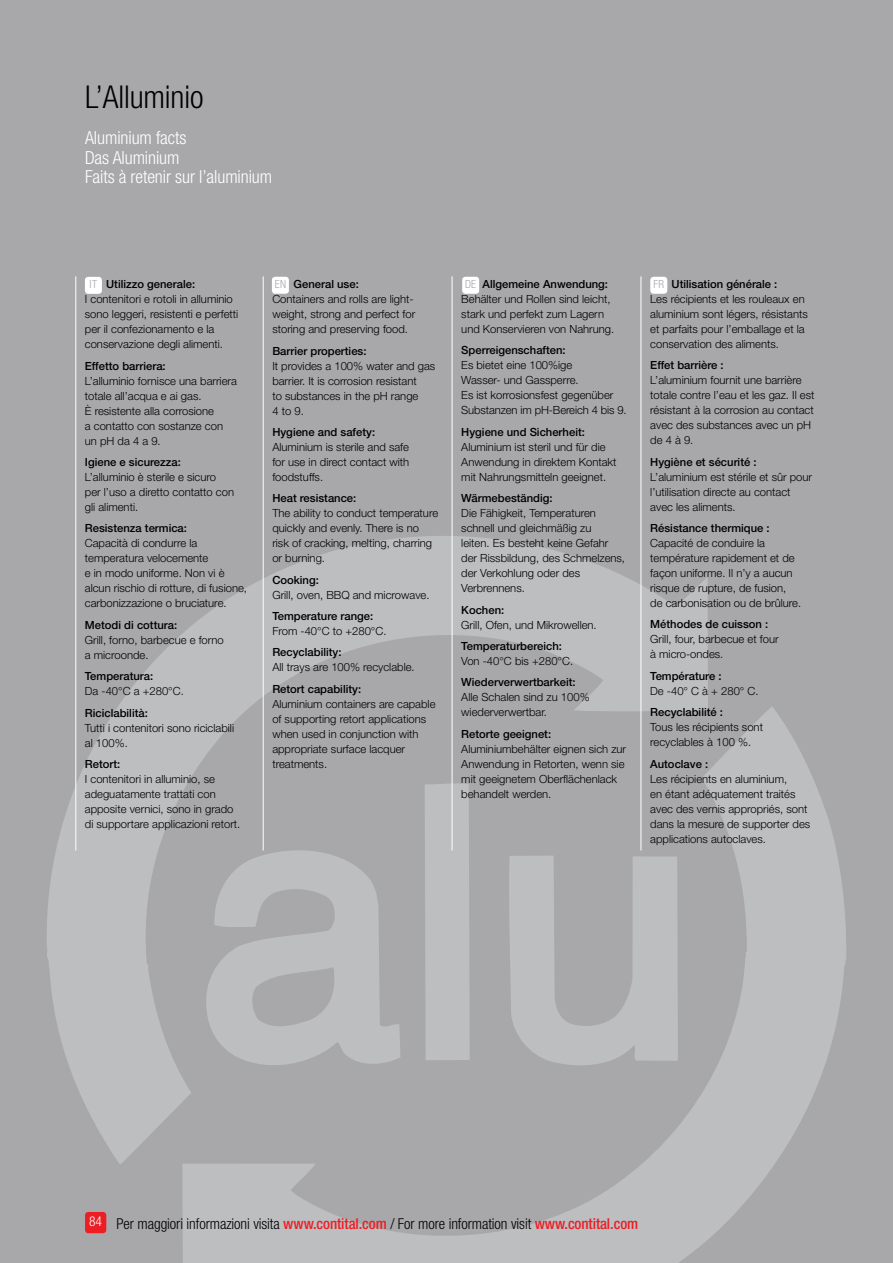
<style>
.page{position:relative;width:893px;height:1263px;background:#a8a8aa}
.page>*{position:absolute;margin:0;border:0;box-sizing:border-box;transform-origin:0 0}
.t1{font:300 condensed 31.5px "Helvetica Neue LT Std";letter-spacing:-.005em;color:#000}
.t2{font:300 condensed 18px/19.5px "Helvetica Neue LT Std";letter-spacing:-.005em;color:#fff}
.t3{font:300 condensed 15px "Helvetica Neue LT Std";letter-spacing:-.005em;color:#000}
.t4{font:300 11.25px/15px "Helvetica Neue LT Std";color:#000}
.t5{font:500 11.25px "Helvetica Neue LT Std";color:#000}
.t6{font:300 condensed 11.25px "Helvetica Neue LT Std";letter-spacing:.035em;color:#a8a8aa}
.s1{font-weight:500;color:#ed1d24}
</style>
<div class="page">
<svg style="left:182px;top:707px;width:664px;height:556px;fill:#bcbec0"></svg>
<svg style="left:47px;top:514px;width:661px;height:650px"></svg>
<div style="left:272px;top:277px;width:17px;height:17px;background:#fff;border-radius:3px"></div>
<div style="left:462px;top:277px;width:17px;height:17px;background:#fff;border-radius:3px"></div>
<div style="left:650px;top:277px;width:17px;height:17px;background:#fff;border-radius:3px"></div>
<div style="left:85px;top:277px;width:17px;height:17px;background:#fff;border-radius:3px"></div>
<hr style="left:76px;top:276px;width:1px;height:574px;background:#fff">
<hr style="left:263px;top:276px;width:1px;height:574px;background:#fff">
<hr style="left:641px;top:276px;width:1px;height:574px;background:#fff">
<hr style="left:452px;top:276px;width:1px;height:574px;background:#fff">
<div style="left:85px;top:1212px;width:21px;height:21px;background:#ed1d24;border-radius:3px"></div>
<h1 class="t1" style="left:85px;top:78px;width:120px">L’Alluminio</h1>
<h2 class="t2" style="left:85px;top:128px;width:189px">Aluminium facts<br>Das Aluminium<br>Faits à retenir sur l’aluminium</h2>
<p class="t5" style="left:671px;top:277px;width:107px">Utilisation générale :</p>
<p class="t4" style="left:650px;top:291px;width:159px">Les récipients et les rouleaux en aluminium sont légers, résistants et parfaits pour l’emballage et la conservation des aliments.</p>
<p class="t5" style="left:650px;top:359px;width:75px">Effet barrière :</p>
<p class="t4" style="left:650px;top:373px;width:166px">L’aluminium fournit une barrière totale contre l’eau et les gaz. Il est résistant à la corrosion au contact avec des substances avec un pH de 4 à 9.</p>
<p class="t5" style="left:650px;top:455px;width:108px">Hygiène et sécurité :</p>
<p class="t4" style="left:650px;top:469px;width:163px">L’aluminium est stérile et sûr pour l’utilisation directe au contact avec les aliments.</p>
<p class="t5" style="left:650px;top:521px;width:121px">Résistance thermique :</p>
<p class="t4" style="left:650px;top:535px;width:152px">Capacité de conduire la température rapidement et de façon uniforme. Il n’y a aucun risque de rupture, de fusion, de carbonisation ou de brûlure.</p>
<p class="t5" style="left:650px;top:618px;width:119px">Méthodes de cuisson :</p>
<p class="t4" style="left:650px;top:632px;width:130px">Grill, four, barbecue et four à micro-ondes.</p>
<p class="t5" style="left:650px;top:669px;width:73px">Température :</p>
<p class="t4" style="left:650px;top:683px;width:110px">De -40° C à + 280° C.</p>
<p class="t5" style="left:650px;top:705px;width:74px">Recyclabilité :</p>
<p class="t4" style="left:650px;top:719px;width:114px">Tous les récipients sont recyclables à 100 %.</p>
<p class="t5" style="left:650px;top:757px;width:59px">Autoclave :</p>
<p class="t4" style="left:650px;top:771px;width:162px">Les récipients en aluminium,<br>en étant adéquatement traités avec des vernis appropriés, sont dans la mesure de supporter des applications autoclaves.</p>
<p class="t5" style="left:294px;top:277px;width:67px">General use:</p>
<p class="t4" style="left:272px;top:291px;width:144px">Containers and rolls are light&shy;weight, strong and perfect for storing and preserving food.</p>
<p class="t5" style="left:272px;top:344px;width:96px">Barrier properties:</p>
<p class="t4" style="left:272px;top:358px;width:164px">It provides a 100% water and gas barrier. It is corrosion resistant<br>to substances in the pH range<br>4 to 9.</p>
<p class="t5" style="left:272px;top:425px;width:104px">Hygiene and safety:</p>
<p class="t4" style="left:272px;top:439px;width:138px;text-align:justify">Aluminium is sterile and safe for use in direct contact with foodstuffs.</p>
<p class="t5" style="left:272px;top:491px;width:86px">Heat resistance:</p>
<p class="t4" style="left:272px;top:505px;width:167px">The ability to conduct temperature quickly and evenly. There is no risk of cracking, melting, charring or burning.</p>
<p class="t5" style="left:272px;top:573px;width:48px">Cooking:</p>
<p class="t4" style="left:272px;top:587px;width:159px">Grill, oven, BBQ and microwave.</p>
<p class="t5" style="left:272px;top:609px;width:102px">Temperature range:</p>
<p class="t4" style="left:272px;top:623px;width:116px">From -40°C to +280°C.</p>
<p class="t5" style="left:272px;top:646px;width:71px">Recyclability:</p>
<p class="t4" style="left:272px;top:660px;width:144px">All trays are 100% recyclable.</p>
<p class="t5" style="left:272px;top:682px;width:90px">Retort capability:</p>
<p class="t4" style="left:272px;top:696px;width:165px">Aluminium containers are capable of supporting retort applications when used in conjunction with appropriate surface lacquer treatments.</p>
<p class="t5" style="left:483px;top:277px;width:127px">Allgemeine Anwendung:</p>
<p class="t4" style="left:461px;top:291px;width:154px">Behälter und Rollen sind leicht, stark und perfekt zum Lagern und Konservieren von Nahrung.</p>
<p class="t5" style="left:461px;top:344px;width:106px">Sperreigenschaften:</p>
<p class="t4" style="left:461px;top:358px;width:167px">Es bietet eine 100%ige<br>Wasser- und Gassperre.<br>Es ist korrosionsfest gegenüber<br>Substanzen im pH-Bereich 4 bis 9.</p>
<p class="t5" style="left:461px;top:425px;width:125px">Hygiene und Sicherheit:</p>
<p class="t4" style="left:461px;top:439px;width:157px">Aluminium ist steril und für die<br>Anwendung in direktem Kontakt mit Nahrungsmitteln geeignet.</p>
<p class="t5" style="left:461px;top:491px;width:93px">Wärmebeständig:</p>
<p class="t4" style="left:461px;top:505px;width:165px">Die Fähigkeit, Temperaturen schnell und gleichmäßig zu<br>leiten. Es besteht keine Gefahr der Rissbildung, des Schmelzens, der Verkohlung oder des<br>Verbrennens.</p>
<p class="t5" style="left:461px;top:603px;width:44px">Kochen:</p>
<p class="t4" style="left:461px;top:617px;width:137px">Grill, Ofen, und Mikrowellen.</p>
<p class="t5" style="left:461px;top:639px;width:102px">Temperaturbereich:</p>
<p class="t4" style="left:461px;top:653px;width:113px">Von -40°C bis +280°C.</p>
<p class="t5" style="left:461px;top:675px;width:116px">Wiederverwertbarkeit:</p>
<p class="t4" style="left:461px;top:689px;width:130px">Alle Schalen sind zu 100% wiederverwertbar.</p>
<p class="t5" style="left:461px;top:727px;width:91px">Retorte geeignet:</p>
<p class="t4" style="left:461px;top:741px;width:166px">Aluminiumbehälter eignen sich zur<br>Anwendung in Retorten, wenn sie mit geeignetem Oberflächenlack behandelt werden.</p>
<p class="t5" style="left:106px;top:278px;width:90px">Utilizzo generale:</p>
<p class="t6" style="left:275px;top:278px;width:13px">EN</p>
<p class="t6" style="left:465px;top:278px;width:13px">DE</p>
<p class="t6" style="left:653px;top:278px;width:12px">FR</p>
<p class="t4" style="left:85px;top:291px;width:155px">I contenitori e rotoli in alluminio sono leggeri, resistenti e perfetti per il confezionamento e la conservazione degli alimenti.</p>
<p class="t5" style="left:85px;top:359px;width:82px">Effetto barriera:</p>
<p class="t4" style="left:85px;top:373px;width:154px">L’alluminio fornisce una barriera totale all’acqua e ai gas.<br>È resistente alla corrosione<br>a contatto con sostanze con un pH da 4 a 9.</p>
<p class="t5" style="left:85px;top:455px;width:97px">Igiene e sicurezza:</p>
<p class="t4" style="left:85px;top:469px;width:151px">L’alluminio è sterile e sicuro per l’uso a diretto contatto con gli alimenti.</p>
<p class="t5" style="left:85px;top:522px;width:104px">Resistenza termica:</p>
<p class="t4" style="left:85px;top:536px;width:164px">Capacità di condurre la temperatura velocemente<br>e in modo uniforme. Non vi è alcun rischio di rotture, di fusione, carbonizzazione o bruciature.</p>
<p class="t5" style="left:85px;top:618px;width:94px">Metodi di cottura:</p>
<p class="t4" style="left:85px;top:632px;width:141px">Grill, forno, barbecue e forno a microonde.</p>
<p class="t5" style="left:85px;top:669px;width:70px">Temperatura:</p>
<p class="t4" style="left:85px;top:683px;width:100px">Da -40°C a +280°C.</p>
<p class="t5" style="left:85px;top:706px;width:64px">Riciclabilità:</p>
<p class="t4" style="left:85px;top:720px;width:151px">Tutti i contenitori sono riciclabili al 100%.</p>
<p class="t5" style="left:85px;top:757px;width:37px">Retort:</p>
<p class="t4" style="left:85px;top:771px;width:157px">I contenitori in alluminio, se adeguatamente trattati con apposite vernici, sono in grado di supportare applicazioni retort.</p>
<p class="t6" style="left:90px;top:278px;width:9px">IT</p>
<h3 class="t3" style="left:89px;top:1215px;width:551px"><sup>84</sup> Per maggiori informazioni visita <span class="s1">www.contital.com</span> / For more information visit <span class="s1">www.contital.com</span></h3>
</div>
